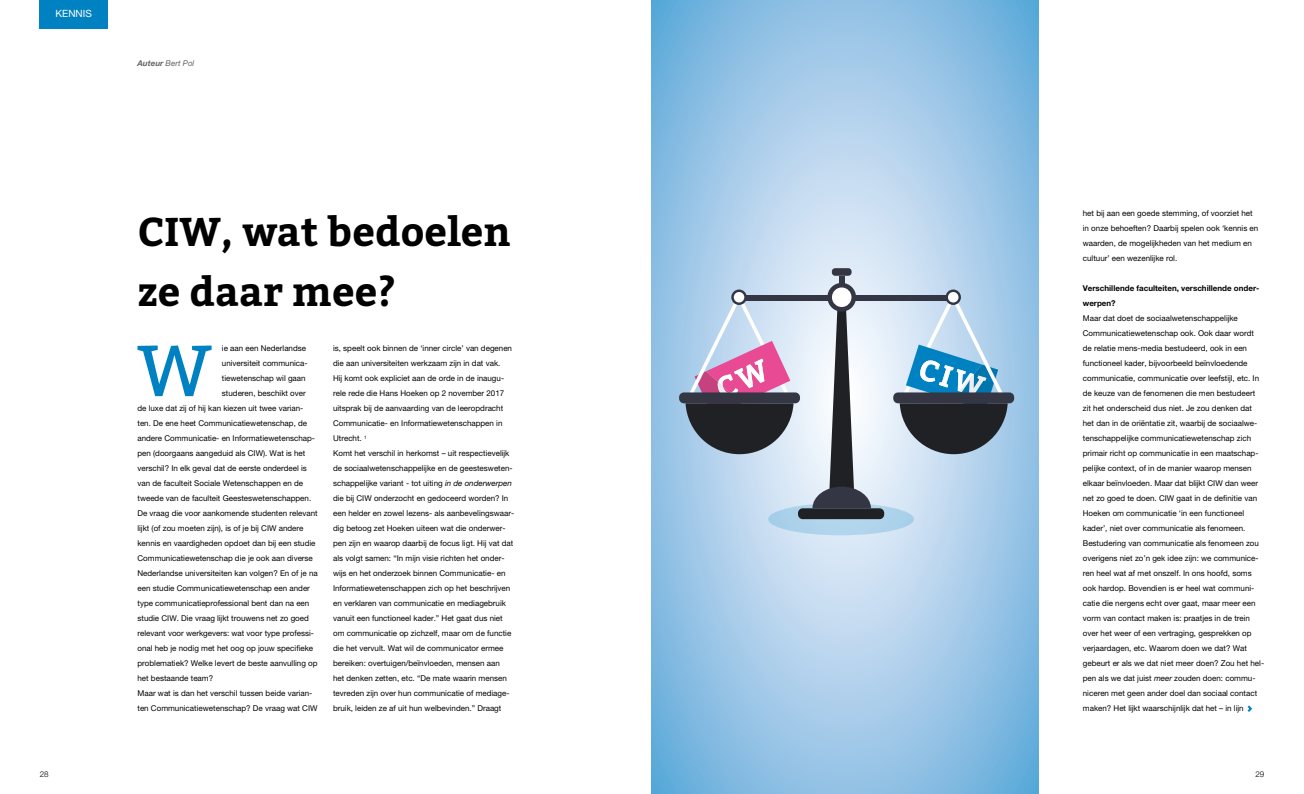
<style>
.page{position:relative;width:1304px;height:794px;background:#fff}
.page>*{position:absolute;margin:0;border:0;box-sizing:border-box;transform-origin:0 0}
.t1{font:72.3px "Bitter";color:#0082c2}
.t2{font:700 40px/60px "Bitter";color:#000}
.t3{font:10px "Helvetica Neue LT Pro";color:#fff}
.t4{font:8px/15px "Helvetica Neue LT Pro";color:#000}
.t5{font:700 8px/15px "Helvetica Neue LT Pro";color:#000}
.t6{font:italic 8px "Helvetica Neue LT Pro";color:#646363}
.t7{font:300 8px "Helvetica Neue LT Pro";color:#000}
.s1{font-weight:700}
.s2{font-style:italic}
</style>
<div class="page">
<div style="left:40px;top:0;width:68px;height:28px;background:#0082c2"></div>
<svg style="left:1247px;top:705px;width:6px;height:7px"></svg>
<svg style="left:652px;top:0;width:386px;height:794px"></svg>
<div style="left:768px;top:503px;width:146px;height:32px;background:#aed3eb;border-radius:50%"></div>
<div style="left:741px;top:295px;width:210px;height:6px;background:#343644"></div>
<svg style="left:686px;top:297px;width:108px;height:157px"></svg>
<div style="left:679px;top:392px;width:121px;height:11px;background:#343644;border-radius:5px"></div>
<div style="left:798px;top:508px;width:86px;height:11px;background:#202125;border-radius:5px"></div>
<svg style="left:731px;top:289px;width:16px;height:16px"></svg>
<div style="left:734px;top:292px;width:10px;height:10px;background:#fff;border-radius:50%"></div>
<svg style="left:900px;top:297px;width:108px;height:157px"></svg>
<div style="left:893px;top:392px;width:121px;height:11px;background:#343644;border-radius:5px"></div>
<svg style="left:945px;top:289px;width:16px;height:16px"></svg>
<div style="left:948px;top:292px;width:10px;height:10px;background:#fff;border-radius:50%"></div>
<svg style="left:827px;top:283px;width:29px;height:28px"></svg>
<div style="left:832px;top:287px;width:19px;height:20px;background:#fff;border-radius:50%"></div>
<div style="left:839px;top:276px;width:6px;height:10px;background:#343644"></div>
<div style="left:832px;top:268px;width:20px;height:8px;background:#343644;border-radius:3px"></div>
<svg style="left:812px;top:294px;width:59px;height:214px"></svg>
<p class="t3" style="left:56px;top:8px;width:38px">KENNIS</p>
<p class="t6" style="left:137px;top:58px;width:58px"><span class="s1">Auteur</span> Bert Pol</p>
<h2 class="t2" style="left:137px;top:201px;width:375px">CIW, wat bedoelen ze daar mee?</h2>
<h1 class="t1" style="left:137px;top:319px;width:76px">W</h1>
<p class="t4" style="left:222px;top:341px;width:86px">ie aan een Nederlandse</p>
<p class="t4" style="left:222px;top:356px;width:87px">universiteit communica-</p>
<p class="t4" style="left:222px;top:371px;width:85px">tiewetenschap wil gaan</p>
<p class="t4" style="left:222px;top:386px;width:85px">studeren, beschikt over</p>
<p class="t4" style="left:137px;top:401px;width:167px">de luxe dat zĳ of hĳ kan kiezen uit twee varian-</p>
<p class="t4" style="left:137px;top:416px;width:171px">ten. De ene heet Communicatiewetenschap, de</p>
<p class="t4" style="left:137px;top:431px;width:179px">andere Communicatie- en Informatiewetenschap-</p>
<p class="t4" style="left:137px;top:446px;width:169px">pen (doorgaans aangeduid als CIW). Wat is het</p>
<p class="t4" style="left:137px;top:461px;width:171px">verschil? In elk geval dat de eerste onderdeel is</p>
<p class="t4" style="left:137px;top:476px;width:167px">van de faculteit Sociale Wetenschappen en de</p>
<p class="t4" style="left:137px;top:491px;width:175px">tweede van de faculteit Geesteswetenschappen.</p>
<p class="t4" style="left:137px;top:506px;width:182px">De vraag die voor aankomende studenten relevant</p>
<p class="t4" style="left:137px;top:521px;width:168px">lĳkt (of zou moeten zĳn), is of je bĳ CIW andere</p>
<p class="t4" style="left:137px;top:536px;width:180px">kennis en vaardigheden opdoet dan bĳ een studie</p>
<p class="t4" style="left:137px;top:551px;width:177px">Communicatiewetenschap die je ook aan diverse</p>
<p class="t4" style="left:137px;top:566px;width:182px">Nederlandse universiteiten kan volgen? En of je na</p>
<p class="t4" style="left:137px;top:581px;width:174px">een studie Communicatiewetenschap een ander</p>
<p class="t4" style="left:137px;top:596px;width:173px">type communicatieprofessional bent dan na een</p>
<p class="t4" style="left:137px;top:611px;width:173px">studie CIW. Die vraag lĳkt trouwens net zo goed</p>
<p class="t4" style="left:137px;top:626px;width:178px">relevant voor werkgevers: wat voor type professi-</p>
<p class="t4" style="left:137px;top:641px;width:177px">onal heb je nodig met het oog op jouw specifieke</p>
<p class="t4" style="left:137px;top:656px;width:182px">problematiek? Welke levert de beste aanvulling op</p>
<p class="t4" style="left:137px;top:671px;width:77px">het bestaande team?</p>
<p class="t4" style="left:137px;top:686px;width:176px">Maar wat is dan het verschil tussen beide varian-</p>
<p class="t4" style="left:137px;top:701px;width:182px">ten Communicatiewetenschap? De vraag wat CIW</p>
<p class="t4" style="left:333px;top:341px;width:183px">is, speelt ook binnen de ‘inner circle’ van degenen die aan universiteiten werkzaam zĳn in dat vak.<br>Hĳ komt ook expliciet aan de orde in de inaugu&shy;rele rede die Hans Hoeken op 2 november 2017 uitsprak bĳ de aanvaarding van de leeropdracht Communicatie- en Informatiewetenschappen in Utrecht. <sup>1<br></sup>Komt het verschil in herkomst – uit respectievelĳk de sociaalwetenschappelĳke en de geestesweten&shy;schappelĳke variant - tot uiting <span class="s2">in de onderwerpen </span>die bĳ CIW onderzocht en gedoceerd worden? In een helder en zowel lezens- als aanbevelingswaar&shy;dig betoog zet Hoeken uiteen wat die onderwer&shy;pen zĳn en waarop daarbĳ de focus ligt. Hĳ vat dat als volgt samen: “In mĳn visie richten het onder&shy;wĳs en het onderzoek binnen Communicatie- en Informatiewetenschappen zich op het beschrĳven en verklaren van communicatie en mediagebruik vanuit een functioneel kader.” Het gaat dus niet om communicatie op zichzelf, maar om de functie die het vervult. Wat wil de communicator ermee bereiken: overtuigen/beïnvloeden, mensen aan<br>het denken zetten, etc. “De mate waarin mensen tevreden zĳn over hun communicatie of mediage&shy;bruik, leiden ze af uit hun welbevinden.” Draagt</p>
<p class="t4" style="left:1083px;top:206px;width:177px">het bĳ aan een goede stemming, of voorziet het in onze behoeften? Daarbĳ spelen ook ‘kennis en waarden, de mogelĳkheden van het medium en cultuur’ een wezenlĳke rol.</p>
<p class="t5" style="left:1083px;top:280px;width:178px">Verschillende faculteiten, verschillende onder&shy;werpen?</p>
<p class="t4" style="left:1083px;top:311px;width:183px">Maar dat doet de sociaalwetenschappelĳke Communicatiewetenschap ook. Ook daar wordt de relatie mens-media bestudeerd, ook in een functioneel kader, bĳvoorbeeld beïnvloedende communicatie, communicatie over leefstĳl, etc. In de keuze van de fenomenen die men bestudeert zit het onderscheid dus niet. Je zou denken dat het dan in de oriëntatie zit, waarbĳ de sociaalwe&shy;tenschappelĳke communicatiewetenschap zich primair richt op communicatie in een maatschap&shy;pelĳke context, of in de manier waarop mensen elkaar beïnvloeden. Maar dat blĳkt CIW dan weer net zo goed te doen. CIW gaat in de definitie van Hoeken om communicatie ‘in een functioneel kader’, niet over communicatie als fenomeen.<br>Bestudering van communicatie als fenomeen zou overigens niet zo’n gek idee zĳn: we communice&shy;ren heel wat af met onszelf. In ons hoofd, soms ook hardop. Bovendien is er heel wat communi&shy;catie die nergens echt over gaat, maar meer een vorm van contact maken is: praatjes in de trein over het weer of een vertraging, gesprekken op verjaardagen, etc. Waarom doen we dat? Wat gebeurt er als we dat niet meer doen? Zou het hel&shy;pen als we dat juist <span class="s2">meer</span> zouden doen: commu&shy;niceren met geen ander doel dan sociaal contact maken? Het lĳkt waarschĳnlĳk dat het – in lĳn</p>
<p class="t7" style="left:40px;top:769px;width:10px">28</p>
<p class="t7" style="left:1255px;top:769px;width:10px">29</p>
</div>
